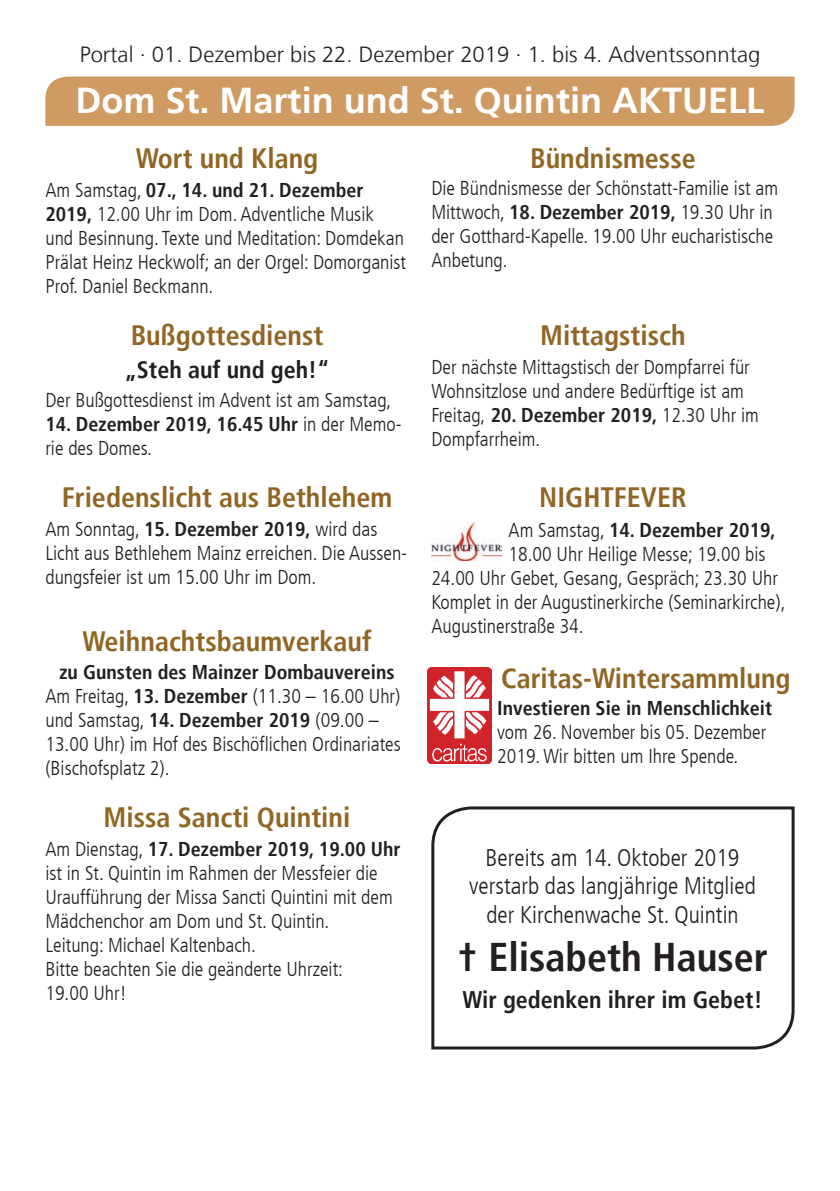
<style>
.page{position:relative;width:840px;height:1191px;background:#fff}
.page>*{position:absolute;margin:0;border:0;box-sizing:border-box;transform-origin:0 0}
.t1{font:700 condensed 40px "Frutiger LT";color:#231f20}
.t2{font:700 36px "Frutiger LT";color:#fff}
.t3{font:700 condensed 28px "Frutiger LT";color:#916625}
.t4{font:300 condensed 24px/28.8px "Frutiger LT";color:#231f20;text-align:center}
.t5{font:700 condensed 24px "Frutiger LT";color:#231f20}
.t6{font:300 22px "Frutiger LT";color:#231f20}
.t7{font:300 condensed 20px/24px "Frutiger LT";color:#231f20}
.t8{font:700 condensed 20px/24px "Frutiger LT";color:#231f20}
.s1{font-weight:700}
.s2{font-weight:300}
</style>
<div class="page">
<div style="left:45px;top:77px;width:749px;height:49px;background:#cf9b62"></div>
<img style="left:431px;top:522px;width:69px;height:38px">
<img style="left:427px;top:667px;width:64px;height:97px">
<svg style="left:431px;top:806px;width:364px;height:244px"></svg>
<p class="t6" style="left:80px;top:42px;width:681px">Portal · 01. Dezember bis 22. Dezember 2019 · 1. bis 4. Adventssonntag</p>
<h2 class="t2" style="left:75px;top:80px;width:690px">Dom St. Martin und St. Quintin AKTUELL</h2>
<h3 class="t3" style="left:136px;top:142px;width:184px">Wort und Klang</h3>
<p class="t7" style="left:45px;top:178px;width:362px">Am Samstag, <span class="s1">07., 14. und 21. Dezember 2019,</span> 12.00 Uhr im Dom. Adventliche Musik und Besinnung. Texte und Meditation: Domdekan Prälat Heinz Heckwolf; an der Orgel: Domorganist Prof. Daniel Beckmann.</p>
<h3 class="t3" style="left:131px;top:319px;width:194px">Bußgottesdienst</h3>
<p class="t5" style="left:124px;top:356px;width:207px">„Steh auf und geh!“</p>
<p class="t7" style="left:45px;top:388px;width:347px">Der Bußgottesdienst im Advent ist am Samstag,</p>
<p class="t8" style="left:45px;top:412px;width:357px">14. Dezember 2019, 16.45 Uhr <span class="s2">in der Memo&shy;rie des Domes.</span></p>
<h3 class="t3" style="left:62px;top:481px;width:331px">Friedenslicht aus Bethlehem</h3>
<p class="t7" style="left:45px;top:517px;width:363px">Am Sonntag, <span class="s1">15. Dezember 2019,</span> wird das<br>Licht aus Bethlehem Mainz erreichen. Die Aussen&shy;dungsfeier ist um 15.00 Uhr im Dom.</p>
<h3 class="t3" style="left:82px;top:624px;width:290px">Weihnachtsbaumverkauf</h3>
<p class="t7" style="left:45px;top:660px;width:357px;text-indent:14px"><span class="s1">zu Gunsten des Mainzer Dombauvereins </span>Am Freitag, <span class="s1">13. Dezember</span> (11.30 – 16.00 Uhr) und Samstag, <span class="s1">14. Dezember 2019</span> (09.00 – 13.00 Uhr) im Hof des Bischöflichen Ordinariates (Bischofsplatz 2).</p>
<h3 class="t3" style="left:104px;top:801px;width:248px">Missa Sancti Quintini</h3>
<p class="t7" style="left:45px;top:837px;width:356px">Am Dienstag, <span class="s1">17. Dezember 2019, 19.00 Uhr </span>ist in St. Quintin im Rahmen der Messfeier die Uraufführung der Missa Sancti Quintini mit dem Mädchenchor am Dom und St. Quintin.<br>Leitung: Michael Kaltenbach.<br>Bitte beachten Sie die geänderte Uhrzeit:<br>19.00 Uhr!</p>
<h3 class="t3" style="left:530px;top:142px;width:167px">Bündnismesse</h3>
<p class="t7" style="left:431px;top:177px;width:348px">Die Bündnismesse der Schönstatt-Familie ist am Mittwoch, <span class="s1">18. Dezember 2019,</span> 19.30 Uhr in der Gotthard-Kapelle. 19.00 Uhr eucharistische Anbetung.</p>
<h3 class="t3" style="left:540px;top:319px;width:147px">Mittagstisch</h3>
<p class="t7" style="left:431px;top:355px;width:329px">Der nächste Mittagstisch der Dompfarrei für Wohnsitzlose und andere Bedürftige ist am Freitag, <span class="s1">20. Dezember 2019,</span> 12.30 Uhr im Dom pfarrheim.</p>
<h3 class="t3" style="left:539px;top:481px;width:149px">NIGHTFEVER</h3>
<p class="t8" style="left:508px;top:518px;width:268px"><span class="s2">Am Samstag,</span> 14. Dezember 2019,</p>
<p class="t7" style="left:508px;top:542px;width:258px">18.00 Uhr Heilige Messe; 19.00 bis</p>
<p class="t7" style="left:431px;top:566px;width:348px">24.00 Uhr Gebet, Gesang, Gespräch; 23.30 Uhr</p>
<p class="t7" style="left:431px;top:590px;width:355px">Komplet in der Augustinerkirche (Seminarkirche),</p>
<p class="t7" style="left:431px;top:614px;width:154px">Augustinerstraße 34.</p>
<h3 class="t3" style="left:501px;top:662px;width:291px">Caritas-Wintersammlung</h3>
<p class="t8" style="left:497px;top:696px;width:276px">Investieren Sie in Menschlich keit</p>
<p class="t7" style="left:497px;top:720px;width:270px">vom 26. November bis 05. Dezember<br>2019. Wir bitten um Ihre Spende.</p>
<p class="t4" style="left:469px;top:843px;width:288px">Bereits am 14. Oktober 2019 verstarb das langjährige Mitglied der Kirchenwache St. Quintin</p>
<h1 class="t1" style="left:457px;top:933px;width:312px">† Elisabeth Hauser</h1>
<p class="t5" style="left:462px;top:986px;width:301px">Wir gedenken ihrer im Gebet!</p>
</div>
